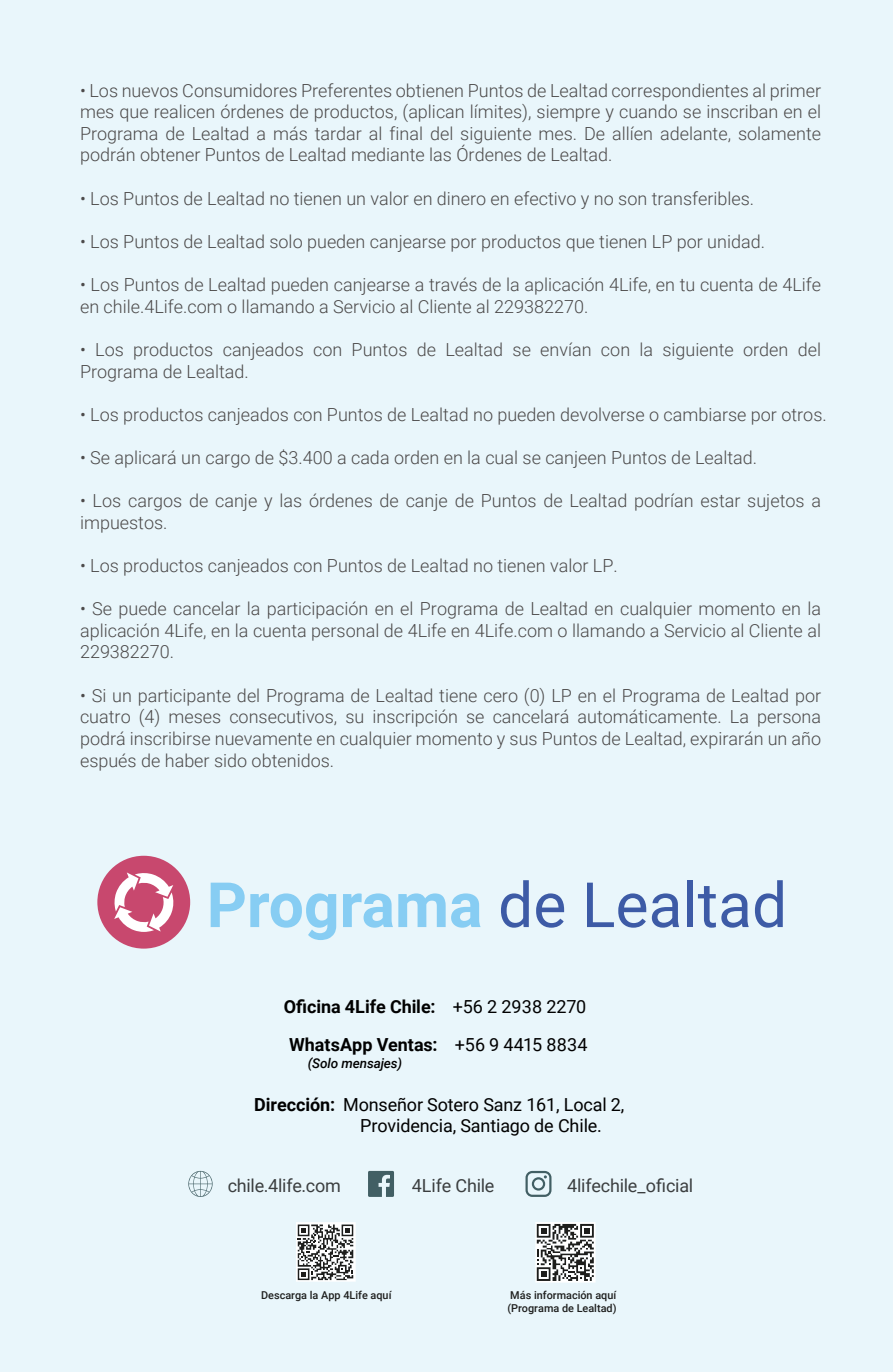
<style>
.page{position:relative;width:893px;height:1372px;background:#fff}
.page>*{position:absolute;margin:0;border:0;box-sizing:border-box;transform-origin:0 0}
.t1{font:300 18px/21.6px "Roboto";color:#4c4a4a;text-align:justify}
.t2{font:18px/21.6px "Roboto";letter-spacing:-.01em;color:#010101}
.t3{font:700 18px/37.4px "Roboto";letter-spacing:-.005em;color:#010101;text-align:center}
.t4{font:italic 500 13.5px "Roboto";letter-spacing:-.01em;color:#010101}
.t5{font:500 10.8px/13px "Roboto";color:#1e1f1e}
.s1{font-weight:400}
.s2{font-weight:700}
</style>
<div class="page">
<div style="left:0;top:0;width:893px;height:1371px;background:#e9f6fb"></div>
<svg style="left:368px;top:1170px;width:26px;height:26px"></svg>
<svg style="left:525px;top:1170px;width:26px;height:26px"></svg>
<svg style="left:188px;top:1170px;width:25px;height:26px"></svg>
<svg style="left:211px;top:882px;width:125px;height:58px"></svg>
<svg style="left:343px;top:893px;width:137px;height:34px"></svg>
<svg style="left:501px;top:880px;width:28px;height:47px"></svg>
<svg style="left:536px;top:893px;width:28px;height:34px"></svg>
<svg style="left:587px;top:882px;width:59px;height:45px"></svg>
<svg style="left:652px;top:893px;width:27px;height:34px"></svg>
<div style="left:687px;top:880px;width:6px;height:47px;background:#3d5ba6"></div>
<svg style="left:698px;top:886px;width:51px;height:41px"></svg>
<svg style="left:755px;top:880px;width:28px;height:47px"></svg>
<div style="left:97px;top:855px;width:93px;height:93px;background:#c8486e;border-radius:50%"></div>
<svg style="left:114px;top:872px;width:60px;height:59px"></svg>
<svg style="left:296px;top:1222px;width:60px;height:59px;background:#a2a3a2"></svg>
<svg style="left:535px;top:1222px;width:61px;height:60px;background:#9c9d9d"></svg>
<p class="t1" style="left:80px;top:79px;width:743px">• Los nuevos Consumidores Preferentes obtienen Puntos de Lealtad correspondientes al primer mes que realicen órdenes de productos, (aplican límites), siempre y cuando se inscriban en el Programa de Lealtad a más tardar al final del siguiente mes. De allíen adelante, solamente podrán obtener Puntos de Lealtad mediante las Órdenes de Lealtad.</p>
<p class="t1" style="left:80px;top:187px;width:676px">• Los Puntos de Lealtad no tienen un valor en dinero en efectivo y no son transferibles.</p>
<p class="t1" style="left:80px;top:230px;width:686px">• Los Puntos de Lealtad solo pueden canjearse por productos que tienen LP por unidad.</p>
<p class="t1" style="left:80px;top:273px;width:743px">• Los Puntos de Lealtad pueden canjearse a través de la aplicación 4Life, en tu cuenta de 4Life en chile.4Life.com o llamando a Servicio al Cliente al 229382270.</p>
<p class="t1" style="left:80px;top:338px;width:743px">• Los productos canjeados con Puntos de Lealtad se envían con la siguiente orden del<br>Programa de Lealtad.</p>
<p class="t1" style="left:80px;top:403px;width:748px">• Los productos canjeados con Puntos de Lealtad no pueden devolverse o cambiarse por otros.</p>
<p class="t1" style="left:80px;top:446px;width:679px">• Se aplicará un cargo de $3.400 a cada orden en la cual se canjeen Puntos de Lealtad.</p>
<p class="t1" style="left:80px;top:489px;width:742px">• Los cargos de canje y las órdenes de canje de Puntos de Lealtad podrían estar sujetos a impuestos.</p>
<p class="t1" style="left:80px;top:554px;width:539px">• Los productos canjeados con Puntos de Lealtad no tienen valor LP.</p>
<p class="t1" style="left:80px;top:597px;width:742px">• Se puede cancelar la participación en el Programa de Lealtad en cualquier momento en la aplicación 4Life, en la cuenta personal de 4Life en 4Life.com o llamando a Servicio al Cliente al 229382270.</p>
<p class="t1" style="left:80px;top:683px;width:743px">• Si un participante del Programa de Lealtad tiene cero (0) LP en el Programa de Lealtad por cuatro (4) meses consecutivos, su inscripción se cancelará automáticamente. La persona podrá inscribirse nuevamente en cualquier momento y sus Puntos de Lealtad, expirarán un año espués de haber sido obtenidos.</p>
<p class="t3" style="left:284px;top:987px;width:305px">Oficina 4Life Chile: <span class="s1">+56 2 2938 2270<br></span>WhatsApp Ventas: <span class="s1">+56 9 4415 8834</span></p>
<p class="t4" style="left:308px;top:1054px;width:96px">(Solo mensajes)</p>
<p class="t2" style="left:360px;top:1092px;width:266px;text-indent:-106px"><span class="s2">Dirección:</span> Monseñor Sotero Sanz 161, Local 2,<br>Providencia, Santiago de Chile.</p>
<p class="t2" style="left:228px;top:1173px;width:115px">chile.4life.com</p>
<p class="t2" style="left:412px;top:1173px;width:84px">4Life Chile</p>
<p class="t2" style="left:567px;top:1173px;width:128px">4lifechile_oficial</p>
<p class="t5" style="left:261px;top:1287px;width:132px">Descarga la App 4Life aquí</p>
<p class="t5" style="left:507px;top:1287px;width:111px">Más información aquí (Programa de Lealtad)</p>
</div>
